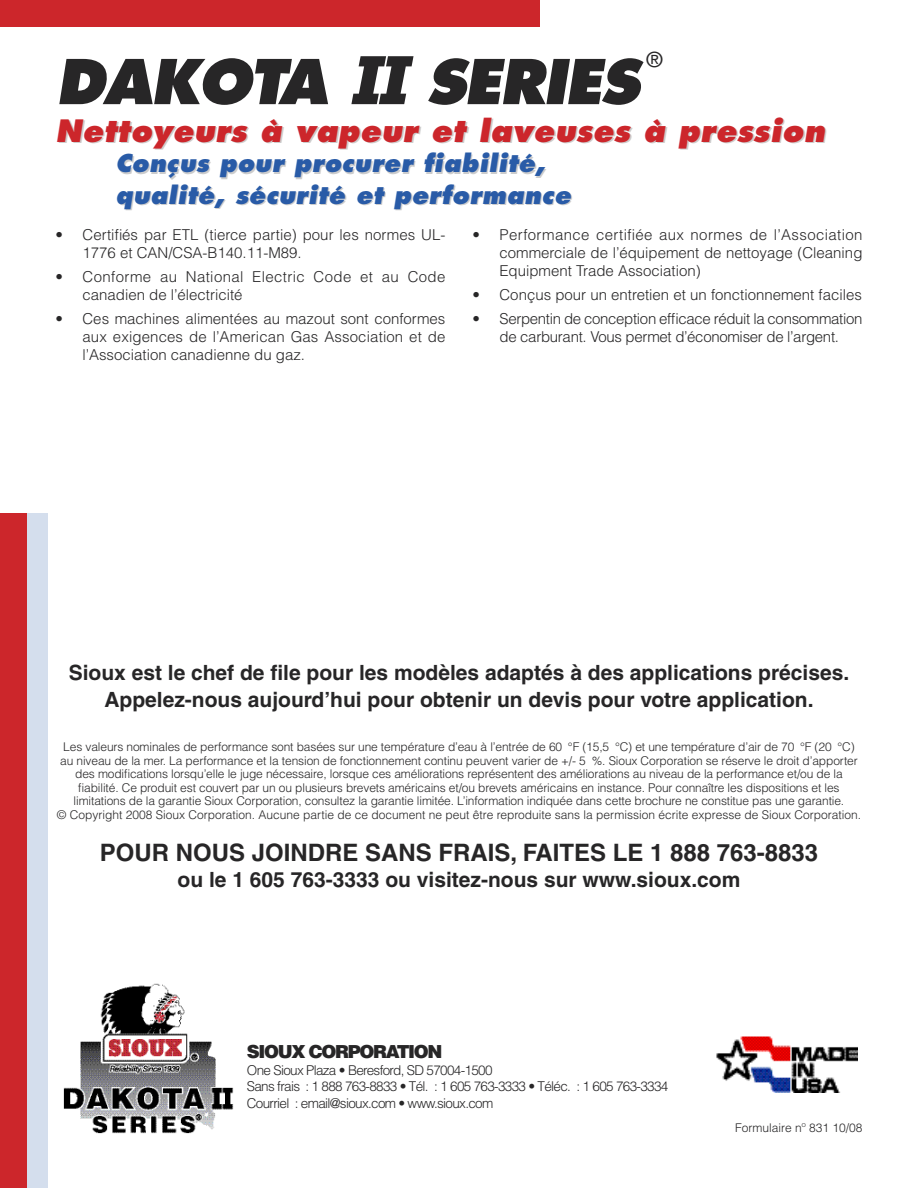
<style>
.page{position:relative;width:918px;height:1188px;background:#fff}
.page>*{position:absolute;margin:0;border:0;box-sizing:border-box;transform-origin:0 0}
.t1{font:italic 800 60px "Futura";letter-spacing:-.035em;color:#272627}
.t2{font:italic 800 30px "Futura";letter-spacing:.015em;color:#cc262b}
.t3{font:italic 800 24px/31.5px "Futura";letter-spacing:.015em;color:#295ba7}
.t4{font:700 24px "Helvetica";color:#272627}
.t5{font:700 21px/27px "Helvetica";color:#272627;text-align:center}
.t6{font:21px "Helvetica";color:#272627}
.t7{font:900 18px "Helvetica";letter-spacing:-.075em;color:#272627}
.t8{font:300 15px/18px "Helvetica";color:#272627;text-align:justify}
.t9{font:300 15px/18px "Helvetica";letter-spacing:-.02em;color:#272627;text-align:center}
.t10{font:300 15px/18px "Helvetica";letter-spacing:.025em;color:#272627}
.t11{font:300 13.5px/16.5px "Helvetica";letter-spacing:-.05em;color:#272627}
.t12{font:300 12px/13.5px "Helvetica";letter-spacing:-.01em;color:#272627;text-align:center}
.s1{font-family:"Lubalin";font-weight:700}
</style>
<div class="page">
<div style="left:27px;top:513px;width:20px;height:675px;background:#d4deed"></div>
<div style="left:0;top:513px;width:27px;height:675px;background:#cc262b"></div>
<div style="left:0;top:0;width:540px;height:27px;background:#cc262b"></div>
<img style="left:64px;top:983px;width:170px;height:150px">
<img style="left:716px;top:1036px;width:142px;height:57px">
<h1 class="t1" style="left:56px;top:56px;width:586px">DAKOTA <span class="s1">II</span> SERIES</h1>
<h3 class="t6" style="left:647px;top:52px;width:17px">®</h3>
<h2 class="t2" style="left:56px;top:117px;width:771px">Nettoyeurs à vapeur et laveuses à pression</h2>
<h3 class="t3" style="left:116px;top:150px;width:457px">Conçus pour procurer fiabilité, qualité, sécurité et performance</h3>
<p class="t8" style="left:83px;top:227px;width:365px;text-indent:-27px">• Certifiés par ETL (tierce partie) pour les normes UL-<br>1776 et CAN/CSA-B140.11-M89.</p>
<p class="t10" style="left:82px;top:269px;width:364px;text-indent:-27px">• Conforme au National Electric Code et au Code canadien de l’électricité</p>
<p class="t8" style="left:82px;top:311px;width:365px;text-indent:-27px">• Ces machines alimentées au mazout sont conformes aux exigences de l’American Gas Association et de l’Association canadienne du gaz.</p>
<p class="t8" style="left:500px;top:227px;width:364px;text-indent:-27px">• Performance certifiée aux normes de l’Association commerciale de l’équipement de nettoyage (Cleaning Equipment Trade Association)</p>
<p class="t8" style="left:473px;top:287px;width:391px">• Conçus pour un entretien et un fonctionnement faciles</p>
<p class="t9" style="left:473px;top:311px;width:391px">• Serpentin de conception efficace réduit la consommation de carburant. Vous permet d’économiser de l’argent.</p>
<h3 class="t5" style="left:69px;top:661px;width:782px">Sioux est le chef de file pour les modèles adaptés à des applications précises.<br>Appelez-nous aujourd’hui pour obtenir un devis pour votre application.</h3>
<p class="t12" style="left:57px;top:742px;width:806px">Les valeurs nominales de performance sont basées sur une température d’eau à l’entrée de 60 °F (15,5 °C) et une température d’air de 70 °F (20 °C) au niveau de la mer. La performance et la tension de fonctionnement continu peuvent varier de +/- 5 %. Sioux Corporation se réserve le droit d’apporter des modifications lorsqu’elle le juge nécessaire, lorsque ces améliorations représentent des améliorations au niveau de la performance et/ou de la fiabilité. Ce produit est couvert par un ou plusieurs brevets américains et/ou brevets américains en instance. Pour connaître les dispositions et les limitations de la garantie Sioux Corporation, consultez la garantie limitée. L’information indiquée dans cette brochure ne constitue pas une garantie.<br>© Copyright 2008 Sioux Corporation. Aucune partie de ce document ne peut être reproduite sans la permission écrite expresse de Sioux Corporation.</p>
<h3 class="t4" style="left:100px;top:844px;width:720px">POUR NOUS JOINDRE SANS FRAIS, FAITES LE 1 888 763-8833</h3>
<h3 class="t5" style="left:178px;top:869px;width:564px">ou le 1 605 763-3333 ou visitez-nous sur www.sioux.com</h3>
<h3 class="t7" style="left:247px;top:1045px;width:197px">SIOUX CORPORATION</h3>
<p class="t11" style="left:247px;top:1063px;width:423px">One Sioux Plaza • Beresford, SD 57004-1500<br>Sans frais : 1 888 763-8833 • Tél. : 1 605 763-3333 • Téléc. : 1 605 763-3334<br>Courriel : email@sioux.com • www.sioux.com</p>
<p class="t12" style="left:735px;top:1122px;width:129px">Formulaire nº 831 10/08</p>
</div>
